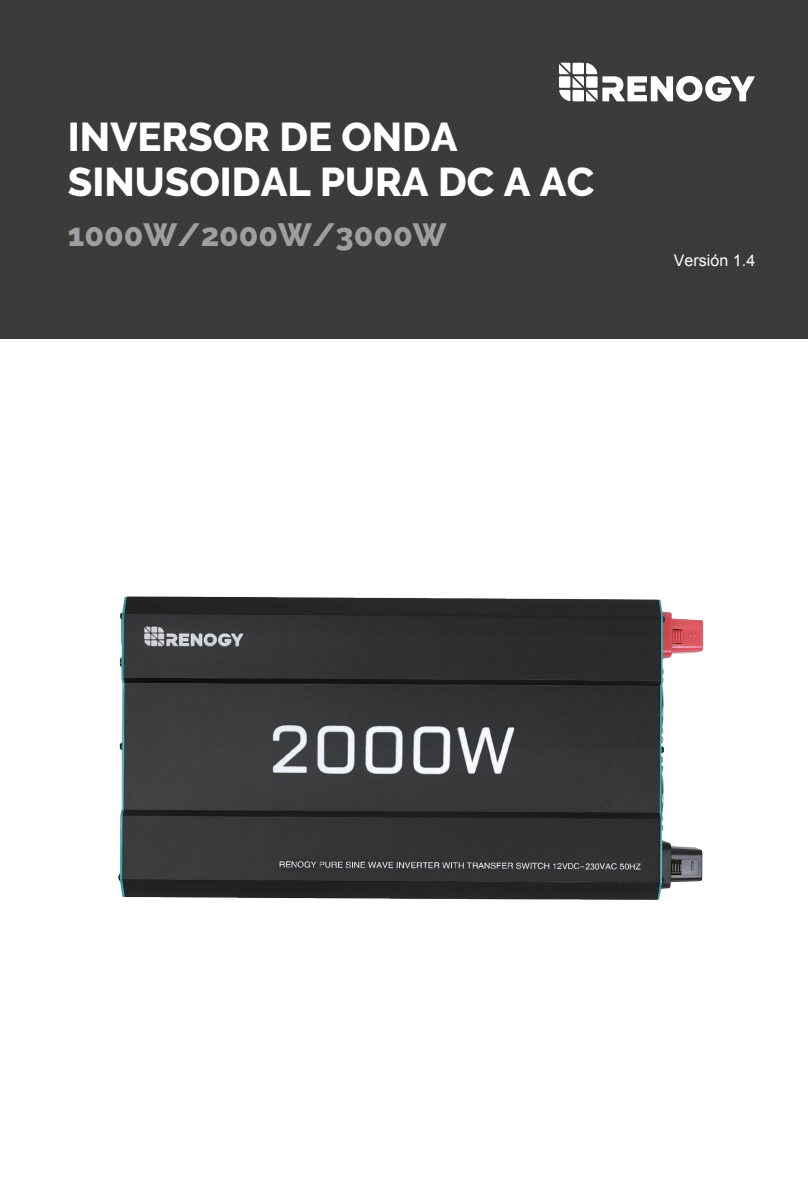
<style>
.page{position:relative;width:808px;height:1191px;background:#fff}
.page>*{position:absolute;margin:0;border:0;box-sizing:border-box;transform-origin:0 0}
.t1{font:800 40px/45px "Raleway";color:#fff}
.t2{font:800 32px "Raleway";color:#9d9fa2}
.t3{font:16px "Arial";letter-spacing:.005em;color:#fff}
</style>
<div class="page">
<div style="left:0;top:0;width:808px;height:338px;background:#3d3a3a"></div>
<svg style="left:559px;top:63px;width:196px;height:39px"></svg>
<img style="left:118px;top:596px;width:586px;height:304px">
<p class="t1" style="left:68px;top:115px;width:528px">INVERSOR DE ONDA<br>SINUSOIDAL PURA DC A AC</p>
<p class="t2" style="left:68px;top:217px;width:380px">1000W/2000W/3000W</p>
<p class="t3" style="left:674px;top:250px;width:83px">Versión 1.4</p>
</div>
